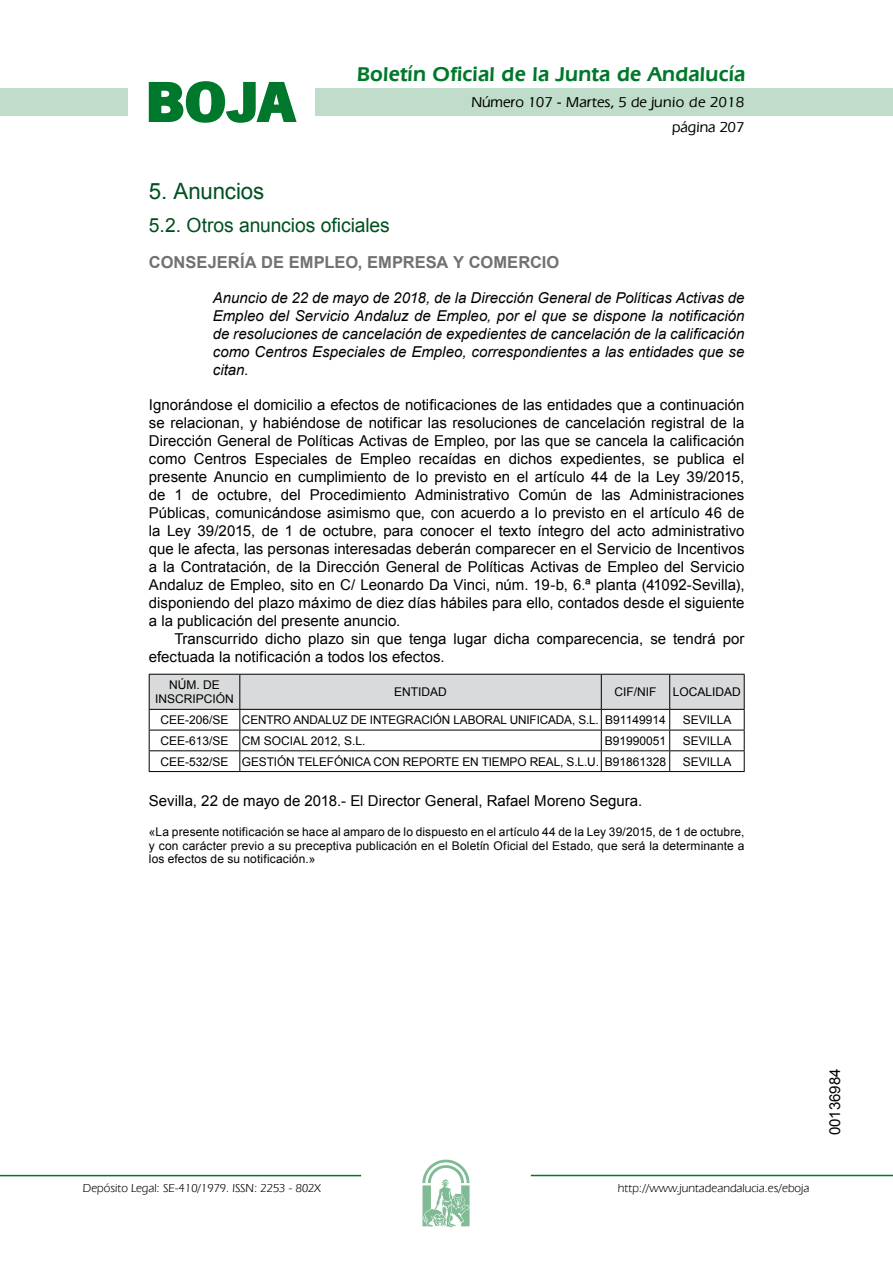
<style>
.page{position:relative;width:893px;height:1263px;background:#fff}
.page>*{position:absolute;margin:0;border:0;box-sizing:border-box;transform-origin:0 0}
.t1{font:700 57.75px "News Got T";color:#00782c;scale:1.14 1}
.t2{font:22.5px "Arial";letter-spacing:-.005em;color:#00501f}
.t3{font:600 21px "Eras IT Cby BT";letter-spacing:.01em;color:#00782c}
.t4{font:19.5px "Arial";letter-spacing:-.005em;color:#00501f}
.t5{font:700 16.5px "Arial";letter-spacing:.005em;color:#707173}
.t6{font:15px/18px "Arial";color:#000;text-align:justify}
.t7{font:italic 15px/18px "Arial";color:#000;text-align:justify}
.t8{font:500 15px/24.5px "Eras IT Cby BT";color:#000;text-align:right}
.t9{font:12px/13.5px "Arial";color:#000;text-align:center}
.t10{font:12px "Eras IT Cby BT";color:#000}
</style>
<div class="page">
<div style="left:315px;top:88px;width:577px;height:28px;background:#bfddca"></div>
<div style="left:0;top:88px;width:128px;height:28px;background:#bfddca"></div>
<hr style="left:0;top:1175px;width:361px;height:1px;background:#00782c">
<svg style="left:422px;top:1159px;width:47px;height:68px"></svg>
<hr style="left:531px;top:1175px;width:361px;height:1px;background:#00782c">
<svg style="left:148px;top:81px;width:149px;height:42px"></svg>
<svg style="left:149px;top:674px;width:595px;height:97px"></svg>
<hr style="left:149px;top:771px;width:91px;height:1px;background:#000">
<hr style="left:240px;top:771px;width:361px;height:1px;background:#000">
<hr style="left:601px;top:771px;width:68px;height:1px;background:#000">
<hr style="left:669px;top:771px;width:75px;height:1px;background:#000">
<h1 class="t1" style="left:145px;top:68px;width:133px">BOJA</h1>
<h3 class="t3" style="left:357px;top:62px;width:390px">Boletín Oficial de la Junta de Andalucía</h3>
<p class="t8" style="left:471px;top:90px;width:274px">Número 107 - Martes, 5 de junio de 2018 página 207</p>
<h2 class="t2" style="left:149px;top:177px;width:117px">5. Anuncios</h2>
<h3 class="t4" style="left:149px;top:212px;width:242px">5.2. Otros anuncios oficiales</h3>
<p class="t5" style="left:149px;top:252px;width:412px">CONSEJERÍA DE EMPLEO, EMPRESA Y COMERCIO</p>
<p class="t7" style="left:213px;top:289px;width:533px">Anuncio de 22 de mayo de 2018, de la Dirección General de Políticas Activas de Empleo del Servicio Andaluz de Empleo, por el que se dispone la notificación de resoluciones de cancelación de expedientes de cancelación de la calificación como Centros Especiales de Empleo, correspondientes a las entidades que se citan.</p>
<p class="t6" style="left:149px;top:396px;width:597px">Ignorándose el domicilio a efectos de notificaciones de las entidades que a continuación se relacionan, y habiéndose de notificar las resoluciones de cancelación registral de la Dirección General de Políticas Activas de Empleo, por las que se cancela la calificación como Centros Especiales de Empleo recaídas en dichos expedientes, se publica el presente Anuncio en cumplimiento de lo previsto en el artículo 44 de la Ley 39/2015, de 1 de octubre, del Procedimiento Administrativo Común de las Administraciones Públicas, comunicándose asimismo que, con acuerdo a lo previsto en el artículo 46 de la Ley 39/2015, de 1 de octubre, para conocer el texto íntegro del acto administrativo que le afecta, las personas interesadas deberán comparecer en el Servicio de Incentivos a la Contratación, de la Dirección General de Políticas Activas de Empleo del Servicio Andaluz de Empleo, sito en C/ Leonardo Da Vinci, núm. 19-b, 6.ª planta (41092-Sevilla), disponiendo del plazo máximo de diez días hábiles para ello, contados desde el siguiente a la publicación del presente anuncio.</p>
<p class="t6" style="left:149px;top:630px;width:597px;text-indent:26px">Transcurrido dicho plazo sin que tenga lugar dicha comparecencia, se tendrá por efectuada la notificación a todos los efectos.</p>
<p class="t9" style="left:155px;top:678px;width:80px;line-height:14.4px">NÚM. DE<br>INSCRIPCIÓN</p>
<p class="t9" style="left:394px;top:685px;width:54px">ENTIDAD</p>
<p class="t9" style="left:614px;top:685px;width:43px">CIF/NIF</p>
<p class="t9" style="left:673px;top:685px;width:70px">LOCALIDAD</p>
<p class="t9" style="left:160px;top:713px;width:507px">CEE-206/SE CENTRO ANDALUZ DE INTEGRACIÓN LABORAL UNIFICADA, S.L. B91149914</p>
<p class="t9" style="left:683px;top:713px;width:50px">SEVILLA</p>
<p class="t9" style="left:160px;top:734px;width:207px">CEE-613/SE CM SOCIAL 2012, S.L.</p>
<p class="t9" style="left:604px;top:734px;width:63px">B91990051</p>
<p class="t9" style="left:683px;top:734px;width:50px">SEVILLA</p>
<p class="t9" style="left:160px;top:755px;width:507px">CEE-532/SE GESTIÓN TELEFÓNICA CON REPORTE EN TIEMPO REAL, S.L.U. B91861328</p>
<p class="t9" style="left:683px;top:755px;width:50px">SEVILLA</p>
<p class="t6" style="left:149px;top:792px;width:495px">Sevilla, 22 de mayo de 2018.- El Director General, Rafael Moreno Segura.</p>
<p class="t9" style="left:149px;top:825px;width:597px;text-align:justify">«La presente notificación se hace al amparo de lo dispuesto en el artículo 44 de la Ley 39/2015, de 1 de octubre, y con carácter previo a su preceptiva publicación en el Boletín Oficial del Estado, que será la determinante a los efectos de su notificación.»</p>
<p class="t10" style="left:83px;top:1181px;width:239px">Depósito Legal: SE-410/1979. ISSN: 2253 - 802X</p>
<p class="t10" style="left:618px;top:1181px;width:193px">http://www.juntadeandalucia.es/eboja</p>
<p class="t6" style="left:826px;top:1135px;width:68px;rotate:-90deg">00136984</p>
</div>
